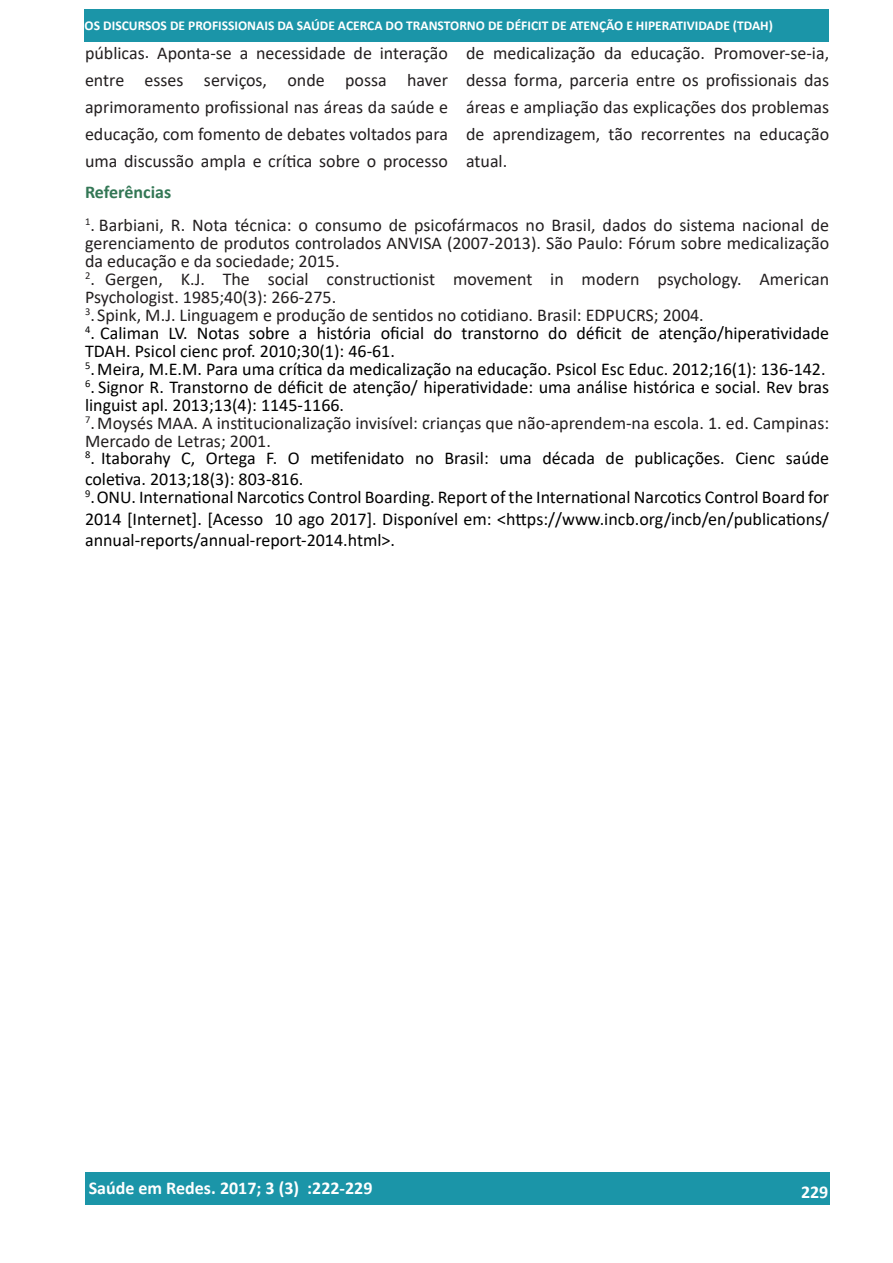
<style>
.page{position:relative;width:893px;height:1263px;background:#fff}
.page>*{position:absolute;margin:0;border:0;box-sizing:border-box;transform-origin:0 0}
.t1{font:18px/18px "Calibri";color:#000}
.t2{font:18px/27px "Calibri";color:#231f20;text-align:justify}
.t3{font:700 18px "Calibri";color:#fff}
.t4{font:700 18px "Calibri";color:#375}
.t5{font:700 13.5px "Calibri";color:#fff}
.s1{color:#231f20}
</style>
<div class="page">
<div style="left:85px;top:1172px;width:744px;height:33px;background:#1b95a8"></div>
<div style="left:85px;top:9px;width:744px;height:33px;background:#1b95a8"></div>
<p class="t5" style="left:85px;top:16px;width:690px">OS DISCURSOS DE PROFISSIONAIS DA SAÚDE ACERCA DO TRANSTORNO DE DÉFICIT DE ATENÇÃO E HIPERATIVIDADE (TDAH)</p>
<p class="t2" style="left:85px;top:39px;width:365px">públicas. Aponta-se a necessidade de interação entre esses serviços, onde possa haver aprimoramento profissional nas áreas da saúde e educação, com fomento de debates voltados para uma discussão ampla e crítica sobre o processo</p>
<p class="t2" style="left:466px;top:39px;width:365px">de medicalização da educação. Promover-se-ia, dessa forma, parceria entre os profissionais das áreas e ampliação das explicações dos problemas de aprendizagem, tão recorrentes na educação atual.</p>
<p class="t4" style="left:85px;top:179px;width:88px">Referências</p>
<p class="t2" style="left:85px;top:216px;width:746px;line-height:18px"><sup>1</sup>. Barbiani, R. Nota técnica: o consumo de psicofármacos no Brasil, dados do sistema nacional de gerenciamento de produtos controlados ANVISA (2007-2013). São Paulo: Fórum sobre medicalização da educação e da sociedade; 2015.</p>
<p class="t2" style="left:85px;top:270px;width:746px;line-height:18px"><sup>2</sup>. Gergen, K.J. The social constructionist movement in modern psychology. American<br>Psychologist. 1985;40(3): 266-275.</p>
<p class="t2" style="left:85px;top:301px;width:620px"><sup>3</sup>. Spink, M.J. Linguagem e produção de sentidos no cotidiano. Brasil: EDPUCRS; 2004.</p>
<p class="t1" style="left:85px;top:324px;width:746px"><sup>4</sup>. Caliman LV. Notas sobre a história oficial do transtorno do déficit de atenção/hiperatividade<br>TDAH. Psicol cienc prof. 2010;30(1): 46-61.<br><sup>5</sup>.Meira, M.E.M. Para uma crítica da medicalização na educação. Psicol Esc Educ. 2012;16(1): 136-142.</p>
<p class="t1" style="left:85px;top:378px;width:746px"><sup>6</sup>. Signor R. Transtorno de déficit de atenção/ hiperatividade: uma análise histórica e social. Rev bras linguist apl. 2013;13(4): 1145-1166.<br><sup>7</sup><span class="s1">.Moysés MAA. A institucionalização invisível: crianças que não-aprendem-na escola. 1. ed. Campinas:<br>Mercado de Letras; 2001.</span></p>
<p class="t1" style="left:85px;top:446px;width:746px;line-height:21.6px"><sup>8</sup>. Itaborahy C, Ortega F. O metifenidato no Brasil: uma década de publicações. Cienc saúde coletiva. 2013;18(3): 803-816.</p>
<p class="t1" style="left:85px;top:486px;width:746px;line-height:21.6px;text-align:justify"><sup>9</sup>.ONU. International Narcotics Control Boarding. Report of the International Narcotics Control Board for 2014 [Internet]. [Acesso 10 ago 2017]. Disponível em: &lt;https://www.incb.org/incb/en/publications/ annual-reports/annual-report-2014.html&gt;.</p>
<p class="t3" style="left:89px;top:1175px;width:285px">Saúde em Redes. 2017; 3 (3) :222-229</p>
<p class="t3" style="left:801px;top:1179px;width:29px">229</p>
</div>
